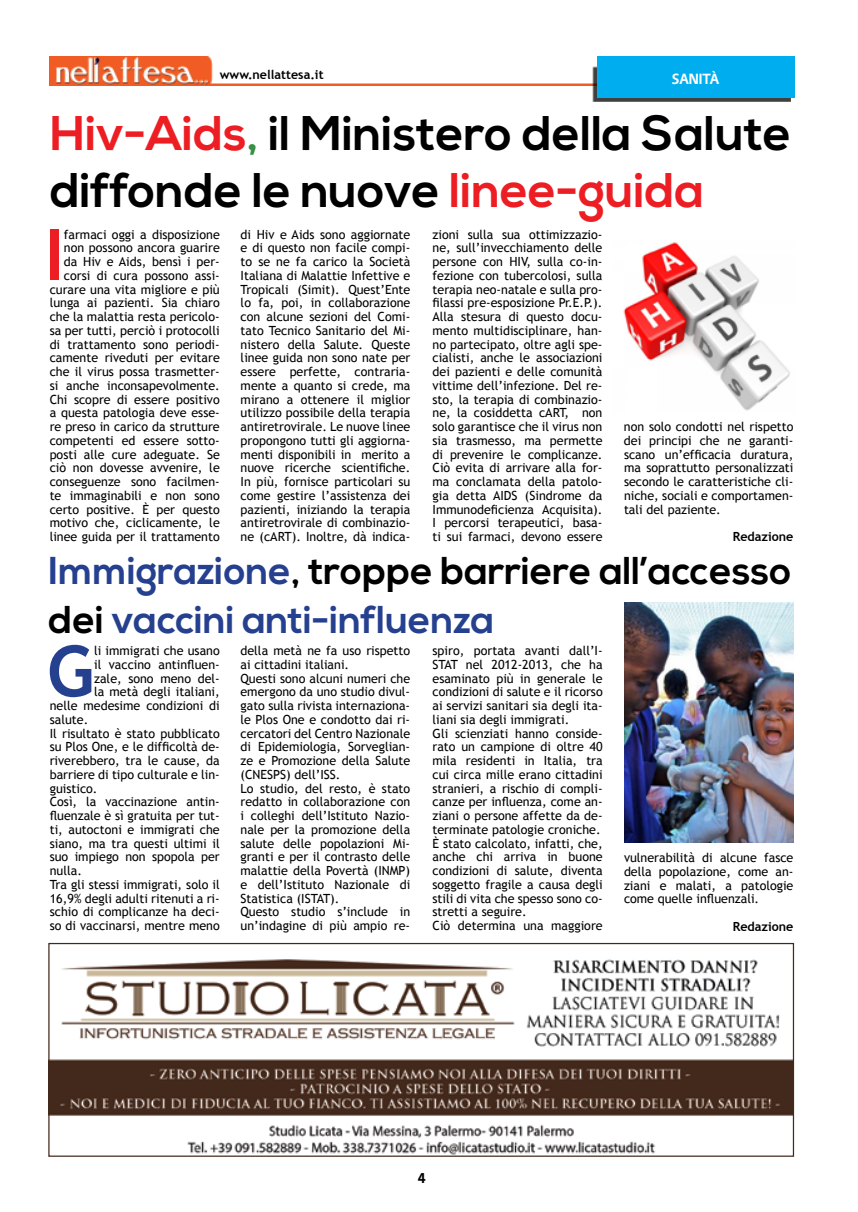
<style>
.page{position:relative;width:858px;height:1212px;background:#fff}
.page>*{position:absolute;margin:0;border:0;box-sizing:border-box;transform-origin:0 0}
.t1{font:700 70.88px "Trebuchet MS";color:#25408f}
.t2{font:700 70.88px "Trebuchet MS";color:#ed1d24}
.t3{font:700 48.62px/57.8px "Nexa";color:#000}
.t4{font:700 38.75px/48.8px "Nexa";color:#25408f}
.t5{font:700 15px "Vegur";color:#fff}
.t6{font:700 15px "Vegur";color:#000}
.t7{font:12.62px/13.8px "Trebuchet MS";color:#000;text-align:justify}
.t8{font:700 12.62px "Trebuchet MS";color:#000}
.t9{font:700 12.5px "Trebuchet MS";color:#000}
.s1{color:#ed1d24}
.s2{color:#389044}
.s3{color:#000}
</style>
<div class="page">
<img style="left:50px;top:57px;width:542px;height:29px">
<div style="left:592px;top:66px;width:199px;height:35px;background:#000;opacity:.75"></div>
<div style="left:597px;top:57px;width:197px;height:41px;background:#00aeef"></div>
<img style="left:50px;top:959px;width:742px;height:196px">
<div style="left:48px;top:943px;width:746px;height:214px;border:1px solid #432a1d"></div>
<img style="left:623px;top:242px;width:167px;height:169px">
<img style="left:624px;top:602px;width:169px;height:240px">
<p class="t9" style="left:220px;top:67px;width:105px">www.nellattesa.it</p>
<p class="t5" style="left:671px;top:71px;width:49px">SANITÀ</p>
<h2 class="t3" style="left:50px;top:106px;width:742px"><span class="s1">Hiv-Aids</span><span class="s2">,</span> il Ministero della Salute diffonde le nuove <span class="s1">linee-guida</span></h2>
<h1 class="t2" style="left:44px;top:210px;width:21px">I</h1>
<p class="t7" style="left:50px;top:227px;width:172px;text-align:right">farmaci oggi a disposizione non possono ancora guarire da Hiv e Aids, bensì i per&shy;corsi di cura possono assi&shy;curare una vita migliore e più lunga ai pazienti. Sia chiaro che la malattia resta pericolo&shy;sa per tutti, perciò i protocolli di trattamento sono periodi&shy;camente riveduti per evitare che il virus possa trasmetter&shy;si anche inconsapevolmente.<br>Chi scopre di essere positivo a questa patologia deve esse&shy;re preso in carico da strutture competenti ed essere sotto&shy;posti alle cure adeguate. Se ciò non dovesse avvenire, le conseguenze sono facilmen&shy;te immaginabili e non sono certo positive. È per questo motivo che, ciclicamente, le linee guida per il trattamento</p>
<p class="t7" style="left:241px;top:227px;width:171px">di Hiv e Aids sono aggiornate e di questo non facile compi&shy;to se ne fa carico la Società Italiana di Malattie Infettive e Tropicali (Simit). Quest’Ente lo fa, poi, in collaborazione con alcune sezioni del Comi&shy;tato Tecnico Sanitario del Mi&shy;nistero della Salute. Queste linee guida non sono nate per essere perfette, contraria&shy;mente a quanto si crede, ma mirano a ottenere il miglior utilizzo possibile della terapia antiretrovirale. Le nuove linee propongono tutti gli aggiorna&shy;menti disponibili in merito a nuove ricerche scientifiche.<br>In più, fornisce particolari su come gestire l’assistenza dei pazienti, iniziando la terapia antiretrovirale di combinazio&shy;ne (cART). Inoltre, dà indica-</p>
<p class="t7" style="left:432px;top:227px;width:171px">zioni sulla sua ottimizzazio&shy;ne, sull’invecchiamento delle persone con HIV, sulla co-in&shy;fezione con tubercolosi, sulla terapia neo-natale e sulla pro&shy;filassi pre-esposizione Pr.E.P.).<br>Alla stesura di questo docu&shy;mento multidisciplinare, han&shy;no partecipato, oltre agli spe&shy;cialisti, anche le associazioni dei pazienti e delle comunità vittime dell’infezione. Del re&shy;sto, la terapia di combinazio&shy;ne, la cosiddetta cART, non solo garantisce che il virus non sia trasmesso, ma permette di prevenire le complicanze.<br>Ciò evita di arrivare alla for&shy;ma conclamata della patolo&shy;gia detta AIDS (Sindrome da Immunodeficienza Acquisita).<br>I percorsi terapeutici, basa&shy;ti sui farmaci, devono essere</p>
<p class="t7" style="left:624px;top:420px;width:171px">non solo condotti nel rispetto dei principi che ne garanti&shy;scano un’efficacia duratura, ma soprattutto personalizzati secondo le caratteristiche cli&shy;niche, sociali e comportamen&shy;tali del paziente.</p>
<p class="t8" style="left:732px;top:529px;width:62px">Redazione</p>
<h3 class="t4" style="left:49px;top:548px;width:744px">Immigrazione<span class="s3">, troppe barriere all’accesso dei</span> vaccini anti-influenza</h3>
<h1 class="t1" style="left:47px;top:627px;width:49px">G</h1>
<p class="t7" style="left:94px;top:644px;width:127px">li immigrati che usano</p>
<p class="t7" style="left:94px;top:658px;width:127px">il vaccino antinfluen-</p>
<p class="t7" style="left:94px;top:671px;width:127px">zale, sono meno del-</p>
<p class="t7" style="left:94px;top:685px;width:127px">la metà degli italiani,</p>
<p class="t7" style="left:50px;top:699px;width:171px">nelle medesime condizioni di</p>
<p class="t7" style="left:50px;top:713px;width:40px">salute.</p>
<p class="t7" style="left:50px;top:726px;width:171px">Il risultato è stato pubblicato</p>
<p class="t7" style="left:50px;top:740px;width:171px">su Plos One, e le difficoltà de-</p>
<p class="t7" style="left:50px;top:754px;width:171px">riverebbero, tra le cause, da</p>
<p class="t7" style="left:50px;top:768px;width:171px">barriere di tipo culturale e lin-</p>
<p class="t7" style="left:50px;top:781px;width:49px">guistico.</p>
<p class="t7" style="left:50px;top:795px;width:171px">Così, la vaccinazione antin-</p>
<p class="t7" style="left:50px;top:809px;width:171px">fluenzale è sì gratuita per tut-</p>
<p class="t7" style="left:50px;top:823px;width:171px">ti, autoctoni e immigrati che</p>
<p class="t7" style="left:50px;top:836px;width:171px">siano, ma tra questi ultimi il</p>
<p class="t7" style="left:50px;top:850px;width:171px">suo impiego non spopola per</p>
<p class="t7" style="left:50px;top:864px;width:34px">nulla.</p>
<p class="t7" style="left:50px;top:878px;width:171px">Tra gli stessi immigrati, solo il</p>
<p class="t7" style="left:50px;top:891px;width:171px">16,9% degli adulti ritenuti a ri-</p>
<p class="t7" style="left:50px;top:905px;width:171px">schio di complicanze ha deci-</p>
<p class="t7" style="left:50px;top:919px;width:171px">so di vaccinarsi, mentre meno</p>
<p class="t7" style="left:240px;top:644px;width:171px;text-align:left">della metà ne fa uso rispetto ai cittadini italiani.<br>Questi sono alcuni numeri che emergono da uno studio divul&shy;gato sulla rivista internaziona&shy;le Plos One e condotto dai ri&shy;cercatori del Centro Nazionale di Epidemiologia, Sorveglian&shy;ze e Promozione della Salute (CNESPS) dell’ISS.<br>Lo studio, del resto, è stato redatto in collaborazione con i colleghi dell’Istituto Nazio&shy;nale per la promozione della salute delle popolazioni Mi&shy;granti e per il contrasto delle malattie della Povertà (INMP) e dell’Istituto Nazionale di<br>Statistica (ISTAT).<br>Questo studio s’include in un’indagine di più ampio re-</p>
<p class="t7" style="left:432px;top:644px;width:172px;text-align:left">spiro, portata avanti dall’I-<br>STAT nel 2012-2013, che ha esaminato più in generale le condizioni di salute e il ricorso ai servizi sanitari sia degli ita&shy;liani sia degli immigrati.<br>Gli scienziati hanno conside&shy;rato un campione di oltre 40 mila residenti in Italia, tra cui circa mille erano cittadini stranieri, a rischio di compli&shy;canze per influenza, come an&shy;ziani o persone affette da de&shy;terminate patologie croniche.<br>È stato calcolato, infatti, che, anche chi arriva in buone condizioni di salute, diventa soggetto fragile a causa degli stili di vita che spesso sono co&shy;stretti a seguire.<br>Ciò determina una maggiore</p>
<p class="t7" style="left:624px;top:851px;width:171px">vulnerabilità di alcune fasce della popolazione, come an&shy;ziani e malati, a patologie come quelle influenzali.</p>
<p class="t8" style="left:732px;top:918px;width:62px">Redazione</p>
<p class="t6" style="left:418px;top:1169px;width:9px">4</p>
</div>
